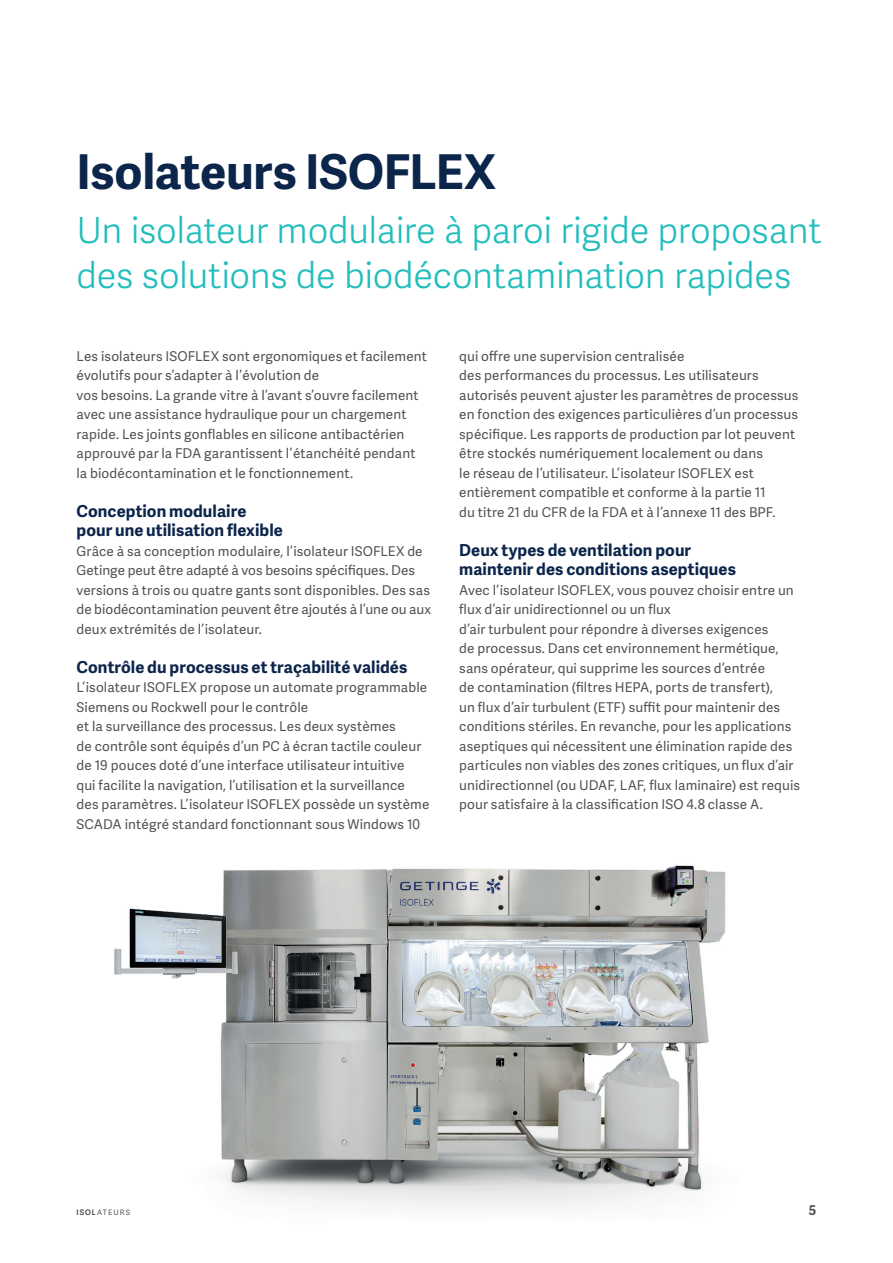
<style>
.page{position:relative;width:893px;height:1263px;background:#fff}
.page>*{position:absolute;margin:0;border:0;box-sizing:border-box;transform-origin:0 0}
.t1{font:700 48px "Adelle Sans";letter-spacing:-.005em;color:#0c254b}
.t2{font:300 36px/45px "Adelle Sans";letter-spacing:-.01em;color:#21bdbd}
.t3{font:700 16.5px/19.5px "Adelle Sans";letter-spacing:.005em;color:#0c254b}
.t4{font:13.5px/19.5px "Adelle Sans";letter-spacing:.01em;color:#505353}
.t5{font:700 13.5px "Adelle Sans";color:#505353}
.t6{font:7.5px "Adelle Sans";letter-spacing:.145em;color:#505353}
</style>
<div class="page">
<img style="left:114px;top:865px;width:612px;height:346px">
<h1 class="t1" style="left:77px;top:137px;width:421px">Isolateurs ISOFLEX</h1>
<h2 class="t2" style="left:77px;top:206px;width:747px">Un isolateur modulaire à paroi rigide proposant des solutions de biodécontamination rapides</h2>
<p class="t4" style="left:77px;top:346px;width:352px">Les isolateurs ISOFLEX sont ergonomiques et facilement évolutifs pour s’adapter à l’évolution de<br>vos besoins. La grande vitre à l’avant s’ouvre facilement avec une assistance hydraulique pour un chargement rapide. Les joints gonflables en silicone antibactérien approuvé par la FDA garantissent l’étanchéité pendant la biodécontamination et le fonctionnement.</p>
<p class="t3" style="left:77px;top:500px;width:208px">Conception modulaire pour une utilisation flexible</p>
<p class="t4" style="left:77px;top:541px;width:356px">Grâce à sa conception modulaire, l’isolateur ISOFLEX de Getinge peut être adapté à vos besoins spécifiques. Des versions à trois ou quatre gants sont disponibles. Des sas de biodécontamination peuvent être ajoutés à l’une ou aux deux extrémités de l’isolateur.</p>
<p class="t3" style="left:77px;top:656px;width:332px">Contrôle du processus et traçabilité validés</p>
<p class="t4" style="left:77px;top:677px;width:354px">L’isolateur ISOFLEX propose un automate programmable Siemens ou Rockwell pour le contrôle<br>et la surveillance des processus. Les deux systèmes<br>de contrôle sont équipés d’un PC à écran tactile couleur de 19 pouces doté d’une interface utilisateur intuitive<br>qui facilite la navigation, l’utilisation et la surveillance des paramètres. L’isolateur ISOFLEX possède un système SCADA intégré standard fonctionnant sous Windows 10</p>
<p class="t4" style="left:459px;top:346px;width:341px">qui offre une supervision centralisée<br>des performances du processus. Les utilisateurs autorisés peuvent ajuster les paramètres de processus en fonction des exigences particulières d’un processus spécifique. Les rapports de production par lot peuvent être stockés numériquement localement ou dans<br>le réseau de l’utilisateur. L’isolateur ISOFLEX est entièrement compatible et conforme à la partie 11<br>du titre 21 du CFR de la FDA et à l’annexe 11 des BPF.</p>
<p class="t3" style="left:459px;top:539px;width:278px">Deux types de ventilation pour maintenir des conditions aseptiques</p>
<p class="t4" style="left:459px;top:580px;width:342px">Avec l’isolateur ISOFLEX, vous pouvez choisir entre un flux d’air unidirectionnel ou un flux<br>d’air turbulent pour répondre à diverses exigences<br>de processus. Dans cet environnement hermétique, sans opérateur, qui supprime les sources d’entrée<br>de contamination (filtres HEPA, ports de transfert),<br>un flux d’air turbulent (ETF) suffit pour maintenir des conditions stériles. En revanche, pour les applications aseptiques qui nécessitent une élimination rapide des particules non viables des zones critiques, un flux d’air unidirectionnel (ou UDAF, LAF, flux laminaire) est requis pour satisfaire à la classification ISO 4.8 classe A.</p>
<p class="t6" style="left:77px;top:1207px;width:55px">ISOLATEURS</p>
<p class="t5" style="left:809px;top:1200px;width:9px">5</p>
</div>
